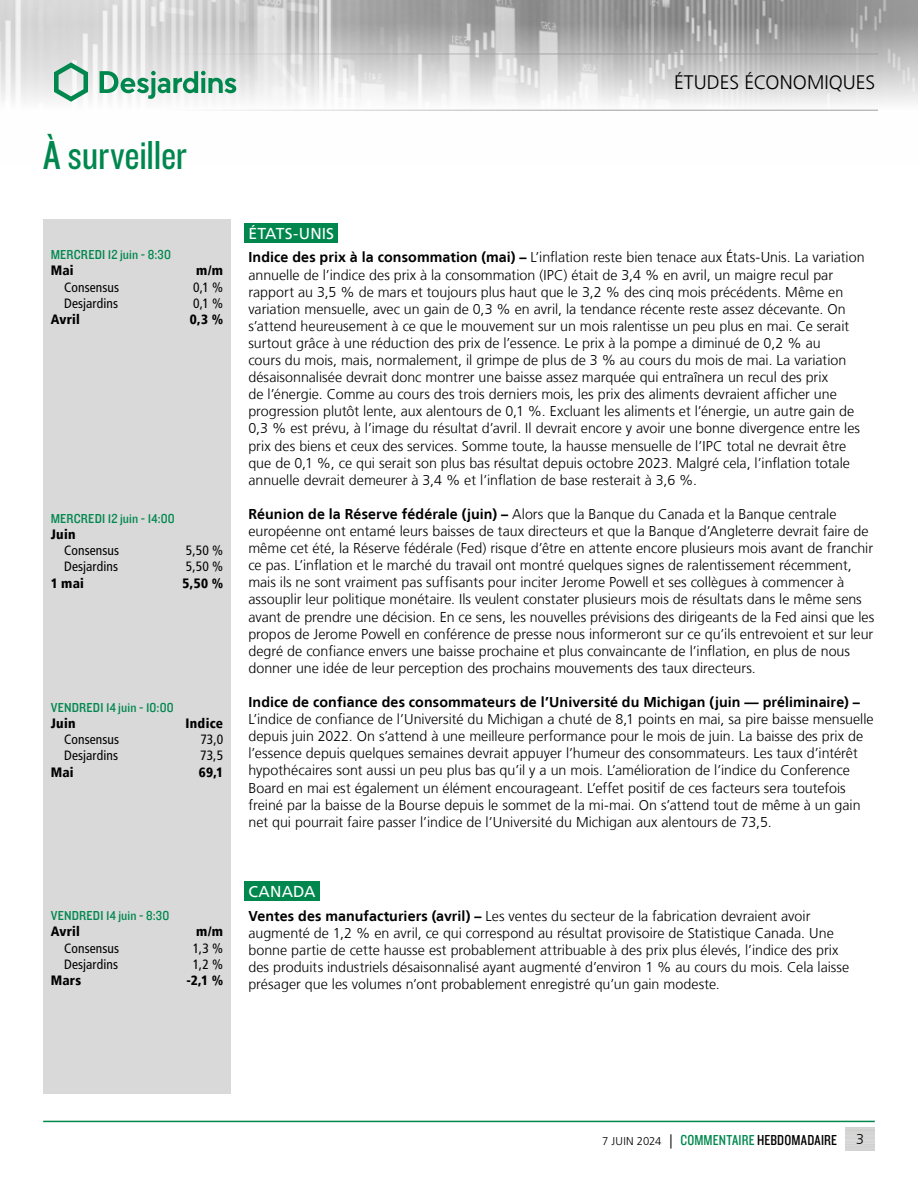
<style>
.page{position:relative;width:918px;height:1188px;background:#fff}
.page>*{position:absolute;margin:0;border:0;box-sizing:border-box;transform-origin:0 0}
.t1{font:42px "Knockout 29 Junior Ltweight";letter-spacing:-.005em;color:#00874e}
.t2{font:300 19.5px "Frutiger LT";color:#000}
.t3{font:15.75px "Frutiger LT";letter-spacing:.01em;color:#fff}
.t4{font:15px "Knockout 29 Junior Ltweight";letter-spacing:.01em;color:#000}
.t5{font:300 14.25px/17.1px "Frutiger LT";color:#000}
.t6{font:700 14.25px "Frutiger LT";letter-spacing:.005em;color:#000}
.t7{font:condensed 13.5px "Frutiger LT";letter-spacing:.01em;color:#000}
.t8{font:13.5px "Knockout 30 Junior Welterwt";letter-spacing:.015em;color:#00874e}
.t9{font:900 condensed 13.5px "Frutiger LT";letter-spacing:.02em;color:#000}
.s1{font-weight:700}
.s2{font-family:"Frutiger LT";font-weight:300;font-size:11.25px}
.s3{font-family:"Frutiger LT";font-weight:300;font-size:14.25px}
.s4{color:#00874e}
</style>
<div class="page">
<img style="left:0;top:0;width:918px;height:110px">
<hr style="left:0;top:54px;width:878px;height:1px;background:#9d9d9c">
<hr style="left:0;top:110px;width:878px;height:1px;background:#9d9d9c">
<svg style="left:54px;top:62px;width:34px;height:40px"></svg>
<svg style="left:100px;top:71px;width:136px;height:28px"></svg>
<hr style="left:43px;top:1121px;width:832px;height:1px;background:#00874e">
<div style="left:244px;top:223px;width:94px;height:20px;background:#00874e"></div>
<div style="left:244px;top:881px;width:76px;height:20px;background:#00874e"></div>
<div style="left:43px;top:219px;width:188px;height:875px;background:#d9d9d9"></div>
<h1 class="t1" style="left:43px;top:128px;width:145px">À surveiller</h1>
<p class="t8" style="left:51px;top:246px;width:122px">MERCREDI 12 juin - 8:30</p>
<p class="t9" style="left:51px;top:263px;width:25px">Mai</p>
<p class="t9" style="left:196px;top:263px;width:28px">m/m</p>
<p class="t7" style="left:64px;top:279px;width:57px">Consensus</p>
<p class="t7" style="left:193px;top:279px;width:31px">0,1 %</p>
<p class="t7" style="left:64px;top:295px;width:55px">Desjardins</p>
<p class="t7" style="left:193px;top:295px;width:31px">0,1 %</p>
<p class="t9" style="left:51px;top:311px;width:31px">Avril</p>
<p class="t9" style="left:190px;top:311px;width:35px">0,3 %</p>
<p class="t8" style="left:51px;top:509px;width:126px">MERCREDI 12 juin - 14:00</p>
<p class="t9" style="left:51px;top:526px;width:26px">Juin</p>
<p class="t7" style="left:64px;top:543px;width:57px">Consensus</p>
<p class="t7" style="left:186px;top:543px;width:39px">5,50 %</p>
<p class="t7" style="left:64px;top:559px;width:55px">Desjardins</p>
<p class="t7" style="left:186px;top:559px;width:39px">5,50 %</p>
<p class="t9" style="left:51px;top:575px;width:35px">1 mai</p>
<p class="t9" style="left:183px;top:575px;width:42px">5,50 %</p>
<p class="t8" style="left:51px;top:698px;width:125px">VENDREDI 14 juin - 10:00</p>
<p class="t9" style="left:51px;top:715px;width:26px">Juin</p>
<p class="t9" style="left:186px;top:715px;width:39px">Indice</p>
<p class="t7" style="left:64px;top:732px;width:57px">Consensus</p>
<p class="t7" style="left:200px;top:732px;width:24px">73,0</p>
<p class="t7" style="left:64px;top:748px;width:55px">Desjardins</p>
<p class="t7" style="left:200px;top:748px;width:24px">73,5</p>
<p class="t9" style="left:51px;top:764px;width:25px">Mai</p>
<p class="t9" style="left:199px;top:764px;width:26px">69,1</p>
<p class="t8" style="left:51px;top:907px;width:120px">VENDREDI 14 juin - 8:30</p>
<p class="t9" style="left:51px;top:924px;width:31px">Avril</p>
<p class="t9" style="left:196px;top:924px;width:28px">m/m</p>
<p class="t7" style="left:64px;top:940px;width:57px">Consensus</p>
<p class="t7" style="left:193px;top:940px;width:32px">1,3 %</p>
<p class="t7" style="left:64px;top:956px;width:55px">Desjardins</p>
<p class="t7" style="left:193px;top:956px;width:32px">1,2 %</p>
<p class="t9" style="left:51px;top:972px;width:32px">Mars</p>
<p class="t9" style="left:187px;top:972px;width:38px">-2,1 %</p>
<h2 class="t2" style="left:674px;top:72px;width:203px">ÉTUDES ÉCONOMIQUES</h2>
<p class="t3" style="left:248px;top:224px;width:87px">ÉTATS-UNIS</p>
<p class="t5" style="left:248px;top:249px;width:618px"><span class="s1">Indice des prix à la consommation (mai) –</span> L’inflation reste bien tenace aux États-Unis. La variation annuelle de l’indice des prix à la consommation (IPC) était de 3,4 % en avril, un maigre recul par rapport au 3,5 % de mars et toujours plus haut que le 3,2 % des cinq mois précédents. Même en variation mensuelle, avec un gain de 0,3 % en avril, la tendance récente reste assez décevante. On s’attend heureusement à ce que le mouvement sur un mois ralentisse un peu plus en mai. Ce serait surtout grâce à une réduction des prix de l’essence. Le prix à la pompe a diminué de 0,2 % au<br>cours du mois, mais, normalement, il grimpe de plus de 3 % au cours du mois de mai. La variation désaisonnalisée devrait donc montrer une baisse assez marquée qui entraînera un recul des prix<br>de l’énergie. Comme au cours des trois derniers mois, les prix des aliments devraient afficher une progression plutôt lente, aux alentours de 0,1 %. Excluant les aliments et l’énergie, un autre gain de 0,3 % est prévu, à l’image du résultat d’avril. Il devrait encore y avoir une bonne divergence entre les prix des biens et ceux des services. Somme toute, la hausse mensuelle de l’IPC total ne devrait être que de 0,1 %, ce qui serait son plus bas résultat depuis octobre 2023. Malgré cela, l’inflation totale annuelle devrait demeurer à 3,4 % et l’inflation de base resterait à 3,6 %.</p>
<p class="t5" style="left:248px;top:506px;width:627px"><span class="s1">Réunion de la Réserve fédérale (juin) –</span> Alors que la Banque du Canada et la Banque centrale européenne ont entamé leurs baisses de taux directeurs et que la Banque d’Angleterre devrait faire de même cet été, la Réserve fédérale (Fed) risque d’être en attente encore plusieurs mois avant de franchir ce pas. L’inflation et le marché du travail ont montré quelques signes de ralentissement récemment, mais ils ne sont vraiment pas suffisants pour inciter Jerome Powell et ses collègues à commencer à assouplir leur politique monétaire. Ils veulent constater plusieurs mois de résultats dans le même sens avant de prendre une décision. En ce sens, les nouvelles prévisions des dirigeants de la Fed ainsi que les propos de Jerome Powell en conférence de presse nous informeront sur ce qu’ils entrevoient et sur leur degré de confiance envers une baisse prochaine et plus convaincante de l’inflation, en plus de nous donner une idée de leur perception des prochains mouvements des taux directeurs.</p>
<p class="t6" style="left:248px;top:694px;width:613px">Indice de confiance des consommateurs de l’Université du Michigan (juin — préliminaire) –</p>
<p class="t5" style="left:248px;top:711px;width:627px">L’indice de confiance de l’Université du Michigan a chuté de 8,1 points en mai, sa pire baisse mensuelle depuis juin 2022. On s’attend à une meilleure performance pour le mois de juin. La baisse des prix de l’essence depuis quelques semaines devrait appuyer l’humeur des consommateurs. Les taux d’intérêt hypothécaires sont aussi un peu plus bas qu’il y a un mois. L’amélioration de l’indice du Conference Board en mai est également un élément encourageant. L’effet positif de ces facteurs sera toutefois freiné par la baisse de la Bourse depuis le sommet de la mi-mai. On s’attend tout de même à un gain net qui pourrait faire passer l’indice de l’Université du Michigan aux alentours de 73,5.</p>
<p class="t3" style="left:248px;top:882px;width:69px">CANADA</p>
<p class="t5" style="left:248px;top:908px;width:603px"><span class="s1">Ventes des manufacturiers (avril) –</span> Les ventes du secteur de la fabrication devraient avoir augmenté de 1,2 % en avril, ce qui correspond au résultat provisoire de Statistique Canada. Une bonne partie de cette hausse est probablement attribuable à des prix plus élevés, l’indice des prix des produits industriels désaisonnalisé ayant augmenté d’environ 1 % au cours du mois. Cela laisse présager que les volumes n’ont probablement enregistré qu’un gain modeste.</p>
<p class="t4" style="left:602px;top:1130px;width:237px"><span class="s2">7 JUIN 2024</span> <span class="s3">|</span> <span class="s4">COMMENTAIRE</span> HEBDOMADAIRE</p>
<p class="t5" style="left:856px;top:1131px;width:9px">3</p>
</div>
